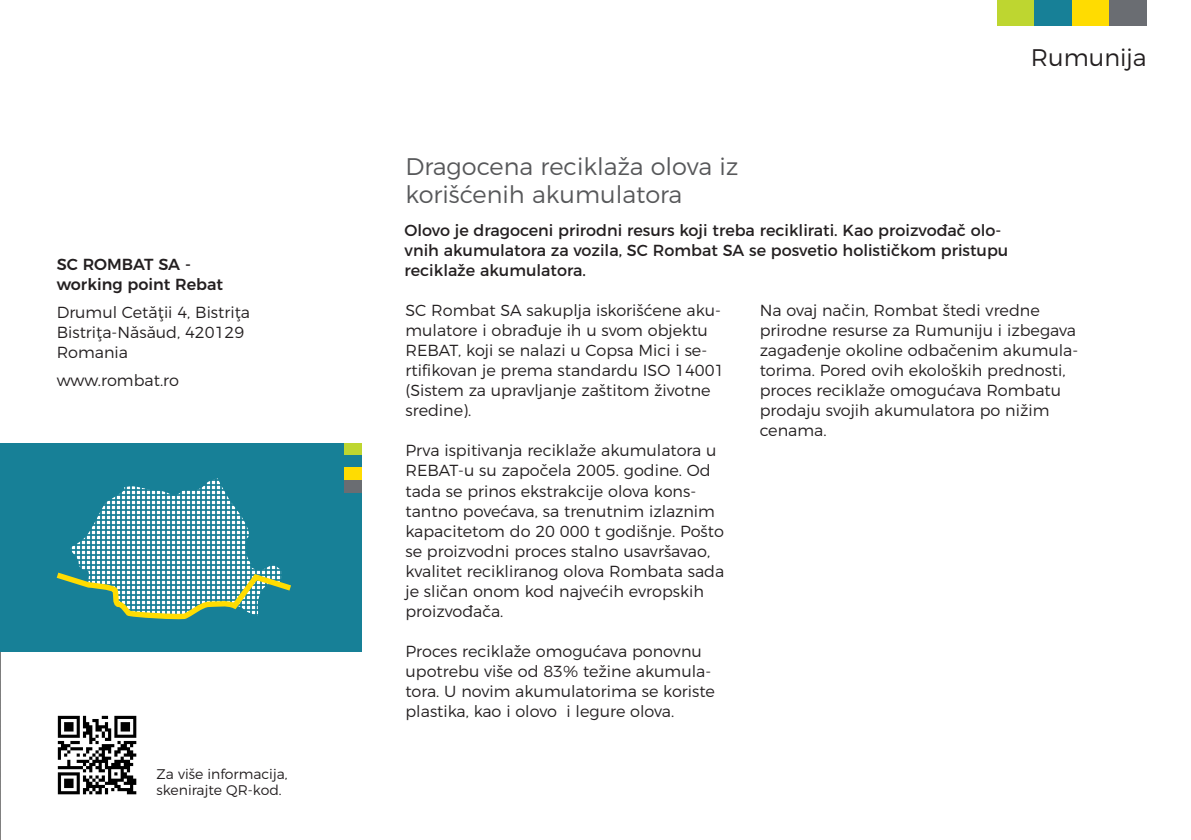
<style>
.page{position:relative;width:1191px;height:840px;background:#fff}
.page>*{position:absolute;margin:0;border:0;box-sizing:border-box;transform-origin:0 0}
.t1{font:300 24px "Montserrat";color:#57585a}
.t2{font:300 24px "Montserrat";color:#231f20}
.t3{font:300 16px/20px "Montserrat";color:#231f20}
.t4{font:16px/20px "Montserrat";color:#231f20}
.t5{font:500 16px/20px "Montserrat";color:#231f20}
.t6{font:300 14px/16px "Montserrat";color:#231f20}
</style>
<div class="page">
<img style="left:57px;top:715px;width:80px;height:80px">
<svg style="left:0;top:651px;width:5px;height:188px"></svg>
<div style="left:0;top:442px;width:361px;height:209px;background:#178097"></div>
<div style="left:997px;top:0;width:37px;height:26px;background:#bed630"></div>
<div style="left:1034px;top:0;width:37px;height:26px;background:#178097"></div>
<div style="left:1071px;top:0;width:38px;height:26px;background:#ffdc01"></div>
<div style="left:1109px;top:0;width:37px;height:26px;background:#6a6d72"></div>
<svg style="left:56px;top:478px;width:235px;height:142px"></svg>
<div style="left:344px;top:442px;width:17px;height:13px;background:#bed630"></div>
<div style="left:344px;top:467px;width:17px;height:13px;background:#ffdc01"></div>
<div style="left:344px;top:480px;width:17px;height:12px;background:#6a6d72"></div>
<p class="t5" style="left:57px;top:253px;width:168px">SC ROMBAT SA - working point Rebat</p>
<p class="t3" style="left:57px;top:301px;width:195px">Drumul Cetăţii 4, Bistriţa</p>
<p class="t3" style="left:57px;top:321px;width:189px">Bistriţa-Năsăud, 420129</p>
<p class="t3" style="left:57px;top:341px;width:73px">Romania</p>
<p class="t3" style="left:57px;top:369px;width:124px">www.rombat.ro</p>
<p class="t6" style="left:156px;top:764px;width:133px">Za više informacija, skenirajte QR-kod.</p>
<p class="t2" style="left:1030px;top:38px;width:117px">Rumunija</p>
<p class="t1" style="left:405px;top:148px;width:334px">Dragocena reciklaža olova iz</p>
<p class="t1" style="left:405px;top:176px;width:278px">korišćenih akumulatora</p>
<p class="t4" style="left:404px;top:218px;width:605px">Olovo je dragoceni prirodni resurs koji treba reciklirati. Kao proizvođač olo&shy;vnih akumulatora za vozila, SC Rombat SA se posvetio holističkom pristupu reciklaže akumulatora.</p>
<p class="t3" style="left:405px;top:299px;width:320px">SC Rombat SA sakuplja iskorišćene aku&shy;mulatore i obrađuje ih u svom objektu REBAT, koji se nalazi u Copsa Mici i se&shy;rtifikovan je prema standardu ISO 14001 (Sistem za upravljanje zaštitom životne sredine).</p>
<p class="t3" style="left:405px;top:439px;width:320px">Prva ispitivanja reciklaže akumulatora u REBAT-u su započela 2005. godine. Od tada se prinos ekstrakcije olova kons&shy;tantno povećava, sa trenutnim izlaznim kapacitetom do 20 000 t godišnje. Pošto se proizvodni proces stalno usavršavao, kvalitet recikliranog olova Rombata sada je sličan onom kod najvećih evropskih proizvođača.</p>
<p class="t3" style="left:405px;top:639px;width:311px">Proces reciklaže omogućava ponovnu upotrebu više od 83% težine akumula&shy;tora. U novim akumulatorima se koriste plastika, kao i olovo i legure olova.</p>
<p class="t3" style="left:759px;top:299px;width:320px">Na ovaj način, Rombat štedi vredne prirodne resurse za Rumuniju i izbegava zagađenje okoline odbačenim akumula&shy;torima. Pored ovih ekoloških prednosti, proces reciklaže omogućava Rombatu prodaju svojih akumulatora po nižim cenama.</p>
</div>
